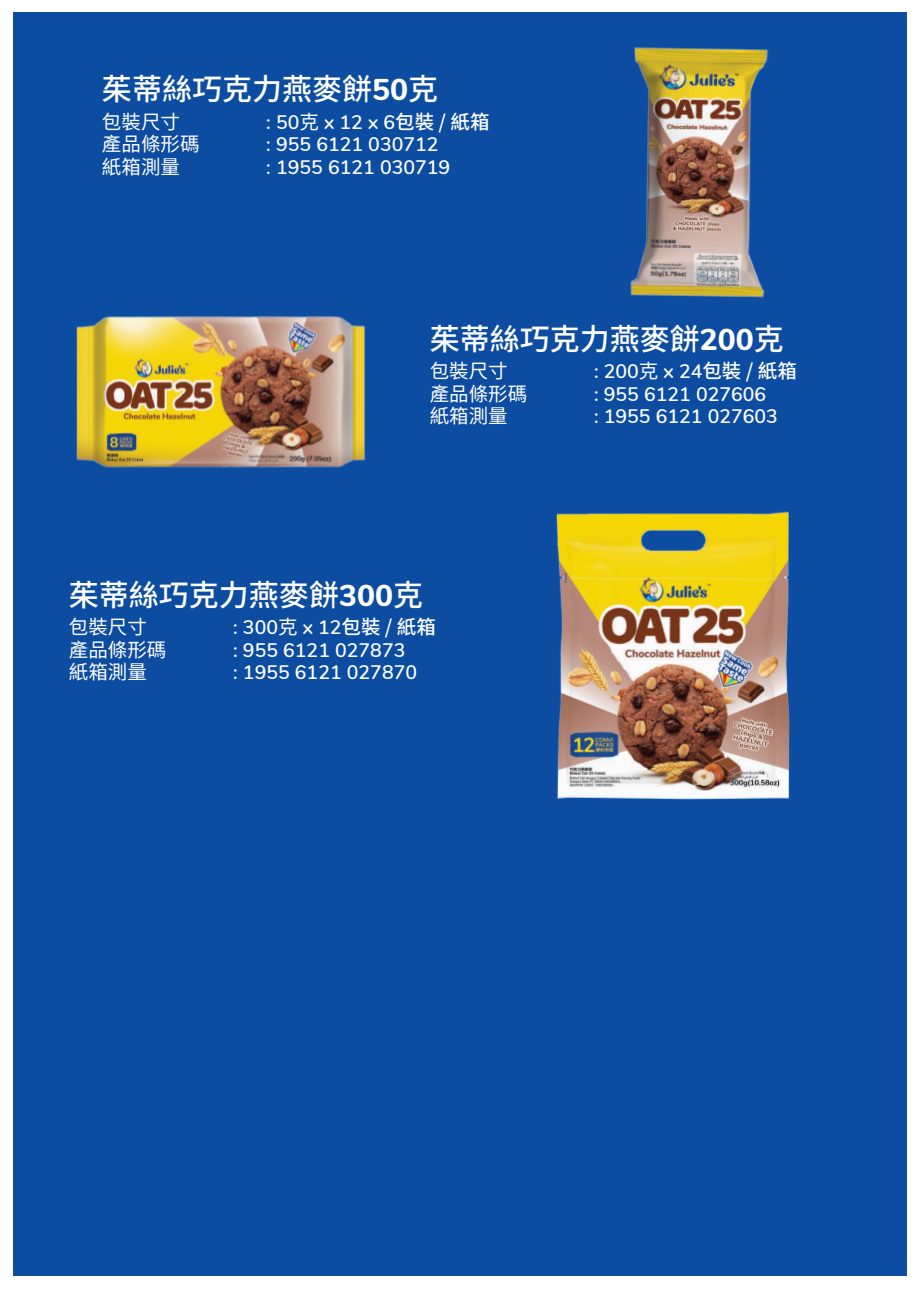
<style>
.page{position:relative;width:919px;height:1289px;background:#fff}
.page>*{position:absolute;margin:0;border:0;box-sizing:border-box;transform-origin:0 0}
.t1{font:500 30px "Noto Sans CJ Ksc";color:#fff}
.t2{font:600 19.5px "Nunito";color:#fff}
.t3{font:19.5px "Noto Sans CJ Ksc";color:#fff}
.s1{font-family:"Nunito";font-weight:800}
.s2{font-family:"Noto Sans CJ Ksc";font-weight:400}
.s3{font-family:"Noto Sans CJ Ksc";font-weight:500}
</style>
<div class="page">
<div style="left:13px;top:13px;width:893px;height:1263px;background:#0d4da1"></div>
<img style="left:630px;top:47px;width:138px;height:251px">
<img style="left:76px;top:316px;width:289px;height:152px">
<img style="left:556px;top:511px;width:234px;height:289px">
<h1 class="t1" style="left:102px;top:72px;width:338px">茱蒂絲巧克力燕麥餅<span class="s1">50</span>克</h1>
<p class="t3" style="left:102px;top:111px;width:79px">包裝尺寸</p>
<p class="t2" style="left:266px;top:108px;width:225px">: 50<span class="s2">克</span> x 12 x 6<span class="s3">包裝 / 紙箱</span></p>
<p class="t3" style="left:102px;top:133px;width:99px">產品條形碼</p>
<p class="t2" style="left:266px;top:130px;width:174px">: 955 6121 030712</p>
<p class="t3" style="left:102px;top:156px;width:79px">紙箱測量</p>
<p class="t2" style="left:266px;top:153px;width:185px">: 1955 6121 030719</p>
<h1 class="t1" style="left:429px;top:322px;width:356px">茱蒂絲巧克力燕麥餅<span class="s1">200</span>克</h1>
<p class="t3" style="left:429px;top:360px;width:79px">包裝尺寸</p>
<p class="t2" style="left:594px;top:357px;width:204px">: 200<span class="s2">克</span> x 24<span class="s3">包裝 / 紙箱</span></p>
<p class="t3" style="left:429px;top:382px;width:99px">產品條形碼</p>
<p class="t2" style="left:594px;top:379px;width:174px">: 955 6121 027606</p>
<p class="t3" style="left:429px;top:405px;width:79px">紙箱測量</p>
<p class="t2" style="left:594px;top:402px;width:185px">: 1955 6121 027603</p>
<h1 class="t1" style="left:69px;top:577px;width:355px">茱蒂絲巧克力燕麥餅<span class="s1">300</span>克</h1>
<p class="t3" style="left:69px;top:616px;width:80px">包裝尺寸</p>
<p class="t2" style="left:233px;top:613px;width:204px">: 300<span class="s2">克</span> x 12<span class="s3">包裝 / 紙箱</span></p>
<p class="t3" style="left:69px;top:638px;width:99px">產品條形碼</p>
<p class="t2" style="left:233px;top:635px;width:174px">: 955 6121 027873</p>
<p class="t3" style="left:69px;top:661px;width:80px">紙箱測量</p>
<p class="t2" style="left:233px;top:658px;width:185px">: 1955 6121 027870</p>
</div>
